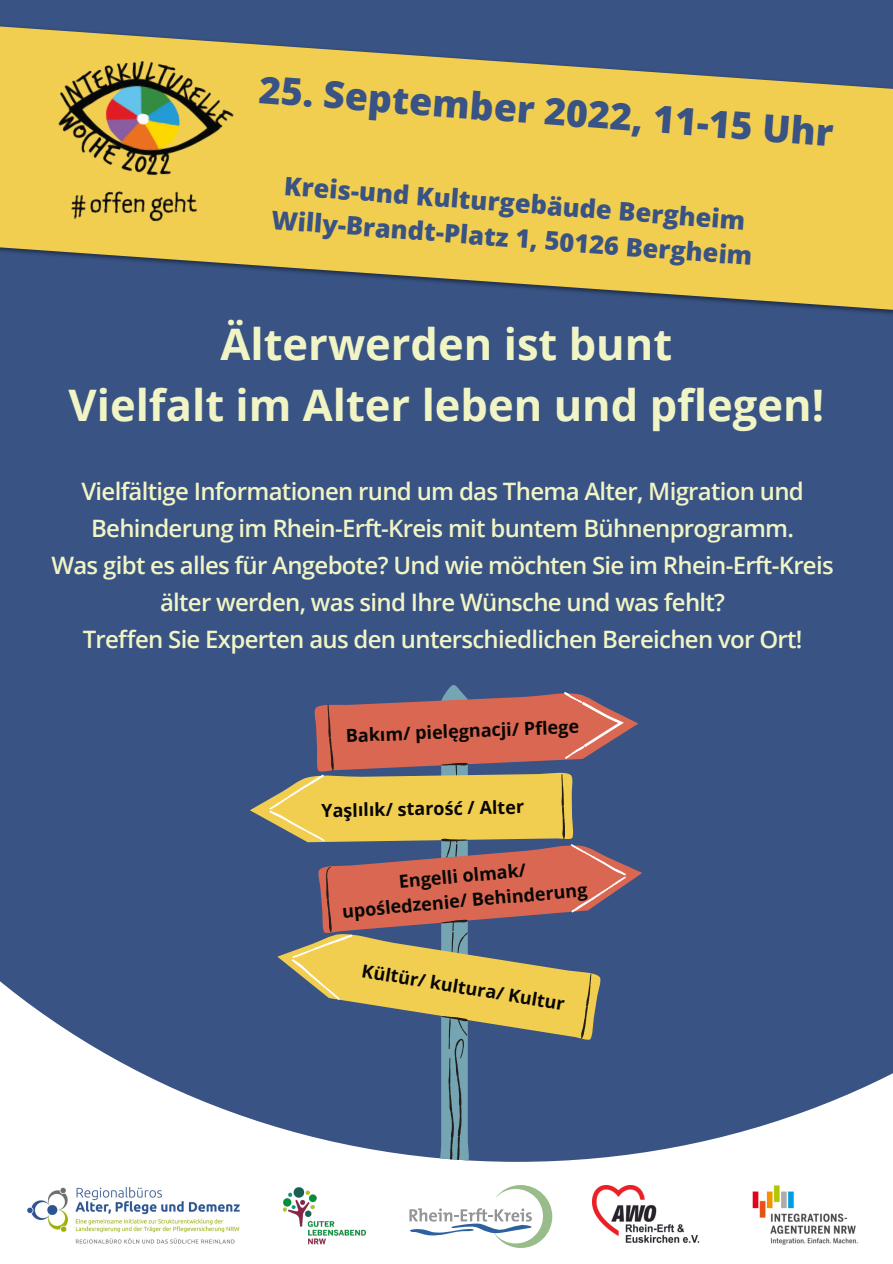
<style>
.page{position:relative;width:893px;height:1264px;background:#fff}
.page>*{position:absolute;margin:0;border:0;box-sizing:border-box;transform-origin:0 0}
.t1{font:700 43.5px/60.8px "Open Sans";color:#f1f4c4;text-align:center}
.t2{font:800 37.5px "Open Sans";color:#385384}
.t3{font:800 25.5px "Open Sans";color:#385384}
.t4{font:600 24px/37px "Open Sans";letter-spacing:-.03em;color:#f1f4c4;text-align:center}
.t5{font:700 18px/24.8px "Open Sans";color:#080704;text-align:center}
</style>
<div class="page">
<div style="left:0;top:0;width:892px;height:1159px;background:#385384"></div>
<div style="left:313px;top:691px;width:329px;height:243px;background:#385384"></div>
<div style="left:250px;top:770px;width:351px;height:270px;background:#385384"></div>
<svg style="left:269px;top:692px;width:357px;height:308px;background:#6b6a79"></svg>
<svg style="left:326px;top:704px;width:265px;height:457px;background:#9b7f6a"></svg>
<img style="left:27px;top:1186px;width:213px;height:58px">
<svg style="left:0;top:20px;width:892px;height:307px;background:#b6a660"></svg>
<img style="left:47px;top:53px;width:191px;height:182px">
<img style="left:592px;top:1185px;width:108px;height:58px">
<img style="left:752px;top:1185px;width:106px;height:60px">
<img style="left:282px;top:1187px;width:84px;height:58px">
<svg style="left:409px;top:1185px;width:143px;height:63px"></svg>
<h2 class="t2" style="left:260px;top:76px;width:577px;rotate:4deg">25. September 2022, 11-15 Uhr</h2>
<p class="t3" style="left:285px;top:176px;width:463px;rotate:4deg">Kreis-und Kulturgebäude Bergheim</p>
<p class="t3" style="left:272px;top:210px;width:484px;rotate:4deg">Willy-Brandt-Platz 1, 50126 Bergheim</p>
<h1 class="t1" style="left:68px;top:318px;width:757px">Älterwerden ist bunt<br>Vielfalt im Alter leben und pflegen!</h1>
<p class="t4" style="left:51px;top:475px;width:783px">Vielfältige Informationen rund um das Thema Alter, Migration und Behinderung im Rhein-Erft-Kreis mit buntem Bühnenprogramm.<br>Was gibt es alles für Angebote? Und wie möchten Sie im Rhein-Erft-Kreis älter werden, was sind Ihre Wünsche und was fehlt?<br>Treffen Sie Experten aus den unterschiedlichen Bereichen vor Ort!</p>
<p class="t5" style="left:345px;top:724px;width:235px;rotate:-2deg">Bakım/ pielęgnacji/ Pfl ege</p>
<p class="t5" style="left:321px;top:800px;width:204px;rotate:-1deg">Yaşlılık/ starość / Alter</p>
<p class="t5" style="left:339px;top:876px;width:248px;rotate:-5deg">Engelli olmak/ upośledzenie/ Behinderung</p>
<p class="t5" style="left:364px;top:959px;width:207px;rotate:10deg">Kültür/ kultura/ Kultur</p>
</div>
